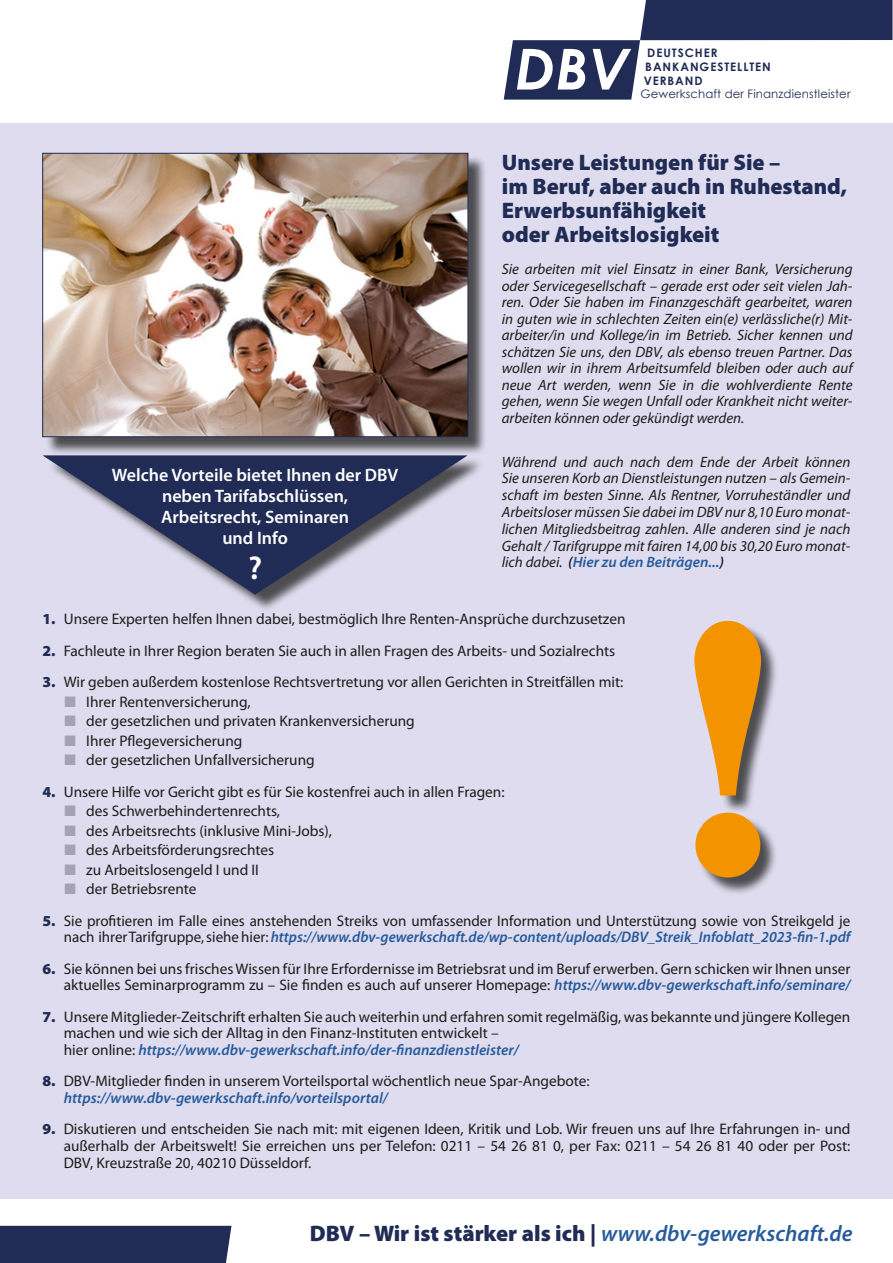
<style>
.page{position:relative;width:893px;height:1263px;background:#fff}
.page>*{position:absolute;margin:0;border:0;box-sizing:border-box;transform-origin:0 0}
.t1{font:800 360px "Times New Roman";color:#f39300}
.t2{font:italic 700 56.55px "Century Gothic";color:#fff}
.t3{font:600 33px "Myriad Pro";color:#fff}
.t4{font:900 22.5px "Myriad Pro";color:#202c55}
.t5{font:600 18px "Myriad Pro";color:#fff}
.t6{font:15.3px/16.6px "Myriad Pro";color:#1d1d1b;text-align:right}
.t7{font:italic 600 15.3px "Myriad Pro";color:#275b9c}
.t8{font:italic 15px/16.5px "Myriad Pro";color:#1d1d1b;text-align:justify}
.t9{font:11.7px "Century Gothic";letter-spacing:.01em;color:#202c55}
.t10{font:700 11.7px "Century Gothic";letter-spacing:.08em;color:#202c55}
.s1{font-weight:600}
.s2{font-weight:600;color:#275b9c}
.s3{font-weight:900;color:#202c55}
.s4{font-family:"European Pi Three";color:#a5a2b8}
.s5{font-weight:400;font-style:normal;color:#1d1d1b}
.s6{font-weight:600;font-style:italic;color:#275b9c}
</style>
<div class="page">
<svg style="left:504px;top:0;width:388px;height:100px"></svg>
<div style="left:0;top:1226px;width:231px;height:37px;background:#202c55"></div>
<div style="left:0;top:123px;width:893px;height:1076px;background:#dedcee"></div>
<div style="left:45px;top:155px;width:442px;height:301px;background:#1d1d1b;opacity:.75"></div>
<img style="left:45px;top:155px;width:421px;height:280px">
<div style="left:43px;top:153px;width:425px;height:284px;border:1px solid #202c55"></div>
<svg style="left:43px;top:455px;width:425px;height:140px"></svg>
<div style="left:697px;top:623px;width:82px;height:273px;background:#1d1d1b;opacity:.75"></div>
<p class="t2" style="left:515px;top:33px;width:115px">DBV</p>
<p class="t10" style="left:647px;top:46px;width:72px">DEUTSCHER</p>
<p class="t10" style="left:645px;top:59px;width:127px">BANKANGESTELLTEN</p>
<p class="t10" style="left:644px;top:73px;width:60px">VERBAND</p>
<p class="t9" style="left:641px;top:87px;width:211px">Gewerkschaft der Finanzdienstleister</p>
<p class="t4" style="left:502px;top:150px;width:280px">Unsere Leistungen für Sie –</p>
<p class="t4" style="left:502px;top:174px;width:347px">im Beruf, aber auch in Ruhestand,</p>
<p class="t4" style="left:502px;top:198px;width:206px">Erwerbsunfähigkeit</p>
<p class="t4" style="left:502px;top:222px;width:219px">oder Arbeitslosigkeit</p>
<p class="t5" style="left:112px;top:465px;width:288px">Welche Vorteile bietet Ihnen der DBV</p>
<p class="t5" style="left:162px;top:486px;width:188px">neben Tarifabschlüssen,</p>
<p class="t5" style="left:161px;top:507px;width:189px">Arbeitsrecht, Seminaren</p>
<p class="t5" style="left:222px;top:528px;width:67px">und Info</p>
<p class="t3" style="left:248px;top:549px;width:16px">?</p>
<p class="t8" style="left:502px;top:261px;width:352px">Sie arbeiten mit viel Einsatz in einer Bank, Versicherung oder Servicegesellschaft – gerade erst oder seit vielen Jah&shy;ren. Oder Sie haben im Finanzgeschäft gearbeitet, waren in guten wie in schlechten Zeiten ein(e) verlässliche(r) Mit&shy;arbeiter/in und Kollege/in im Betrieb. Sicher kennen und schätzen Sie uns, den DBV, als ebenso treuen Partner. Das wollen wir in ihrem Arbeitsumfeld bleiben oder auch auf neue Art werden, wenn Sie in die wohlverdiente Rente gehen, wenn Sie wegen Unfall oder Krankheit nicht weiter&shy;arbeiten können oder gekündigt werden.</p>
<p class="t8" style="left:502px;top:454px;width:350px">Während und auch nach dem Ende der Arbeit können Sie unseren Korb an Dienstleistungen nutzen – als Gemein&shy;schaft im besten Sinne. Als Rentner, Vorruheständler und Arbeitsloser müssen Sie dabei im DBV nur 8,10 Euro monat&shy;lichen Mitgliedsbeitrag zahlen. Alle anderen sind je nach Gehalt / Tarifgruppe mit fairen 14,00 bis 30,20 Euro monat&shy;lich dabei. <span class="s1">(</span><span class="s2">Hier zu den Beiträgen...</span><span class="s1">)</span></p>
<p class="t6" style="left:43px;top:611px;width:584px"><span class="s3">1.</span> Unsere Experten helfen Ihnen dabei, bestmöglich Ihre Renten-Ansprüche durchzusetzen</p>
<p class="t6" style="left:43px;top:643px;width:574px"><span class="s3">2.</span> Fachleute in Ihrer Region beraten Sie auch in allen Fragen des Arbeits- und Sozialrechts</p>
<p class="t6" style="left:43px;top:674px;width:582px"><span class="s3">3.</span> Wir geben außerdem kostenlose Rechtsvertretung vor allen Gerichten in Streitfällen mit:</p>
<p class="t6" style="left:64px;top:694px;width:188px"><span class="s4">L</span> Ihrer Rentenversicherung,</p>
<p class="t6" style="left:64px;top:713px;width:353px"><span class="s4">L</span> der gesetzlichen und privaten Krankenversicherung</p>
<p class="t6" style="left:64px;top:733px;width:180px"><span class="s4">L</span> Ihrer Pflegeversicherung</p>
<p class="t6" style="left:64px;top:752px;width:252px"><span class="s4">L</span> der gesetzlichen Unfallversicherung</p>
<p class="t6" style="left:43px;top:784px;width:464px"><span class="s3">4.</span> Unsere Hilfe vor Gericht gibt es für Sie kostenfrei auch in allen Fragen:</p>
<p class="t6" style="left:64px;top:803px;width:218px"><span class="s4">L</span> des Schwerbehindertenrechts,</p>
<p class="t6" style="left:64px;top:823px;width:270px"><span class="s4">L</span> des Arbeitsrechts (inklusive Mini-Jobs),</p>
<p class="t6" style="left:64px;top:842px;width:212px"><span class="s4">L</span> des Arbeitsförderungsrechtes</p>
<p class="t6" style="left:64px;top:862px;width:197px"><span class="s4">L</span> zu Arbeitslosengeld I und II</p>
<p class="t6" style="left:64px;top:881px;width:134px"><span class="s4">L</span> der Betriebsrente</p>
<p class="t6" style="left:43px;top:913px;width:809px"><span class="s3">5.</span> Sie profitieren im Falle eines anstehenden Streiks von umfassender Information und Unterstützung sowie von Streikgeld je</p>
<p class="t7" style="left:64px;top:929px;width:788px"><span class="s5">nach ihrer Tarifgruppe, siehe hier:</span> https://www.dbv-gewerkschaft.de/wp-content/uploads/DBV_Streik_Infoblatt_2023-fin-1.pdf</p>
<p class="t6" style="left:43px;top:961px;width:809px"><span class="s3">6.</span> Sie können bei uns frisches Wissen für Ihre Erfordernisse im Betriebsrat und im Beruf erwerben. Gern schicken wir Ihnen unser aktuelles Seminarprogramm zu – Sie finden es auch auf unserer Homepage: <span class="s6">https://www.dbv-gewerkschaft.info/seminare/</span></p>
<p class="t6" style="left:43px;top:1009px;width:809px"><span class="s3">7.</span> Unsere Mitglieder-Zeitschrift erhalten Sie auch weiterhin und erfahren somit regelmäßig, was bekannte und jüngere Kollegen</p>
<p class="t6" style="left:64px;top:1025px;width:436px">machen und wie sich der Alltag in den Finanz-Instituten entwickelt –</p>
<p class="t7" style="left:64px;top:1041px;width:457px"><span class="s5">hier online:</span> https://www.dbv-gewerkschaft.info/der-finanzdienstleister/</p>
<p class="t6" style="left:43px;top:1073px;width:549px"><span class="s3">8.</span> DBV-Mitglieder finden in unserem Vorteilsportal wöchentlich neue Spar-Angebote:</p>
<p class="t7" style="left:64px;top:1089px;width:326px">https://www.dbv-gewerkschaft.info/vorteilsportal/</p>
<p class="t6" style="left:64px;top:1121px;width:788px;text-align:justify;text-indent:-21px"><span class="s3">9.</span> Diskutieren und entscheiden Sie nach mit: mit eigenen Ideen, Kritik und Lob. Wir freuen uns auf Ihre Erfahrungen in- und außerhalb der Arbeitswelt! Sie erreichen uns per Telefon: 0211 – 54 26 81 0, per Fax: 0211 – 54 26 81 40 oder per Post:<br>DBV, Kreuzstraße 20, 40210 Düsseldorf.</p>
<p class="t1" style="left:677px;top:535px;width:103px">!</p>
<p class="t4" style="left:310px;top:1221px;width:544px">DBV – Wir ist stärker als ich | <span class="s6">www.dbv-gewerkschaft.de</span></p>
</div>
